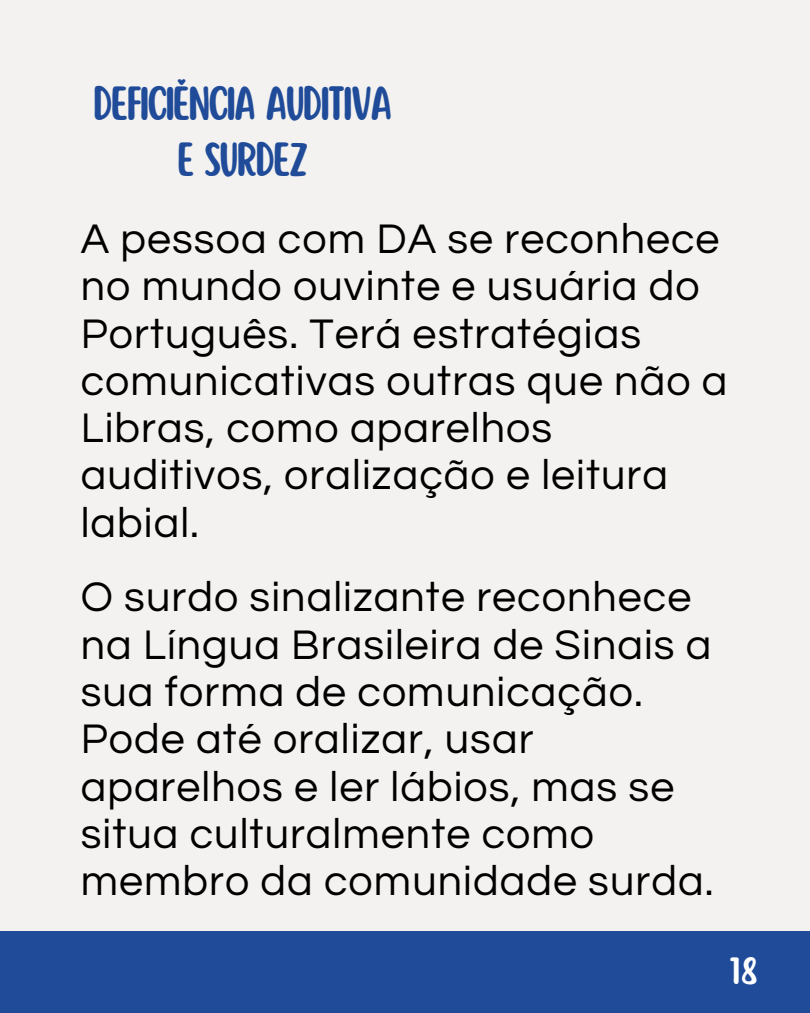
<style>
.page{position:relative;width:810px;height:1013px;background:#fff}
.page>*{position:absolute;margin:0;border:0;box-sizing:border-box;transform-origin:0 0}
.t1{font:43px/47.2px "Questrial";letter-spacing:.025em;color:#000}
.t2{font:42px/56.2px "Scripter";letter-spacing:-.05em;color:#1f4b99;text-align:center}
.t3{font:33.1px "Scripter";color:#fff}
</style>
<div class="page">
<div style="left:0;top:0;width:810px;height:1012px;background:#f4f2f0"></div>
<div style="left:0;top:932px;width:809px;height:80px;background:#1f4b99"></div>
<p class="t2" style="left:93px;top:77px;width:301px">DEFICIÊNCIA AUDITIVA<br>E SURDEZ</p>
<p class="t1" style="left:81px;top:216px;width:648px">A pessoa com DA se reconhece no mundo ouvinte e usuária do<br>Português. Terá estratégias comunicativas outras que não a<br>Libras, como aparelhos auditivos, oralização e leitura labial.</p>
<p class="t1" style="left:81px;top:574px;width:634px">O surdo sinalizante reconhece na Língua Brasileira de Sinais a sua forma de comunicação.<br>Pode até oralizar, usar aparelhos e ler lábios, mas se situa culturalmente como membro da comunidade surda.</p>
<h1 class="t3" style="left:729px;top:954px;width:30px">18</h1>
</div>
